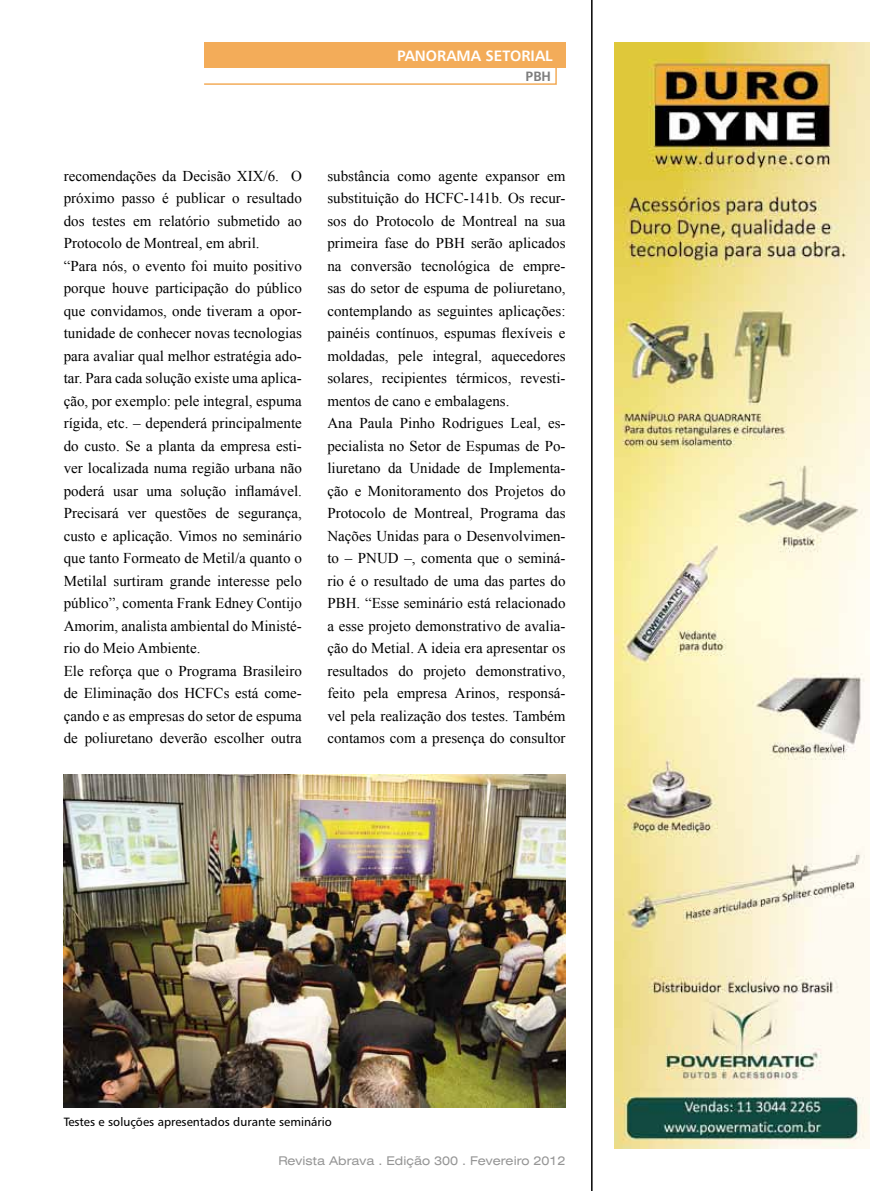
<style>
.page{position:relative;width:893px;height:1191px;background:#fff}
.page>*{position:absolute;margin:0;border:0;box-sizing:border-box;transform-origin:0 0}
.t1{font:15px/22.5px "Times New Roman";color:#000}
.t2{font:15px "Humanist 777 BT Bold B";color:#fff}
.t3{font:13.5px "Humanist 777 BT Bold B";color:#7d7d7d}
.t4{font:12px "Humanist 777 BT Roman B";color:#000}
.t5{font:expanded 12px "Swiss 721 BT";color:#959595}
</style>
<div class="page">
<svg style="left:591px;top:0;width:279px;height:1191px"></svg>
<svg style="left:204px;top:68px;width:353px;height:17px"></svg>
<div style="left:204px;top:43px;width:362px;height:25px;background:#f3ac59"></div>
<img style="left:64px;top:774px;width:502px;height:333px">
<img style="left:614px;top:42px;width:256px;height:1106px">
<p class="t2" style="left:397px;top:47px;width:157px">PANORAMA SETORIAL</p>
<p class="t3" style="left:526px;top:68px;width:27px">PBH</p>
<p class="t1" style="left:64px;top:164px;width:240px">recomendações da Decisão XIX/6. O próximo passo é publicar o resultado dos testes em relatório submetido ao Protocolo de Montreal, em abril.<br>“Para nós, o evento foi muito positivo porque houve participação do público que convidamos, onde tiveram a opor&shy;tunidade de conhecer novas tecnologias para avaliar qual melhor estratégia ado&shy;tar. Para cada solução existe uma aplica&shy;ção, por exemplo: pele integral, espuma rígida, etc. – dependerá principalmente do custo. Se a planta da empresa esti&shy;ver localizada numa região urbana não poderá usar uma solução inflamável.<br>Precisará ver questões de segurança, custo e aplicação. Vimos no seminário que tanto Formeato de Metil/a quanto o Metilal surtiram grande interesse pelo público”, comenta Frank Edney Contijo Amorim, analista ambiental do Ministé&shy;rio do Meio Ambiente.<br>Ele reforça que o Programa Brasileiro de Eliminação dos HCFCs está come&shy;çando e as empresas do setor de espuma de poliuretano deverão escolher outra</p>
<p class="t1" style="left:327px;top:164px;width:240px">substância como agente expansor em substituição do HCFC-141b. Os recur&shy;sos do Protocolo de Montreal na sua primeira fase do PBH serão aplicados na conversão tecnológica de empre&shy;sas do setor de espuma de poliuretano, contemplando as seguintes aplicações: painéis contínuos, espumas flexíveis e moldadas, pele integral, aquecedores solares, recipientes térmicos, revesti&shy;mentos de cano e embalagens.<br>Ana Paula Pinho Rodrigues Leal, es&shy;pecialista no Setor de Espumas de Po&shy;liuretano da Unidade de Implementa&shy;ção e Monitoramento dos Projetos do Protocolo de Montreal, Programa das Nações Unidas para o Desenvolvimen&shy;to – PNUD –, comenta que o seminá&shy;rio é o resultado de uma das partes do PBH. “Esse seminário está relacionado a esse projeto demonstrativo de avalia&shy;ção do Metial. A ideia era apresentar os resultados do projeto demonstrativo, feito pela empresa Arinos, responsá&shy;vel pela realização dos testes. Também contamos com a presença do consultor</p>
<p class="t4" style="left:64px;top:1114px;width:270px">Testes e soluções apresentados durante seminário</p>
<p class="t5" style="left:278px;top:1153px;width:289px">Revista Abrava . Edição 300 . Fevereiro 2012</p>
</div>
